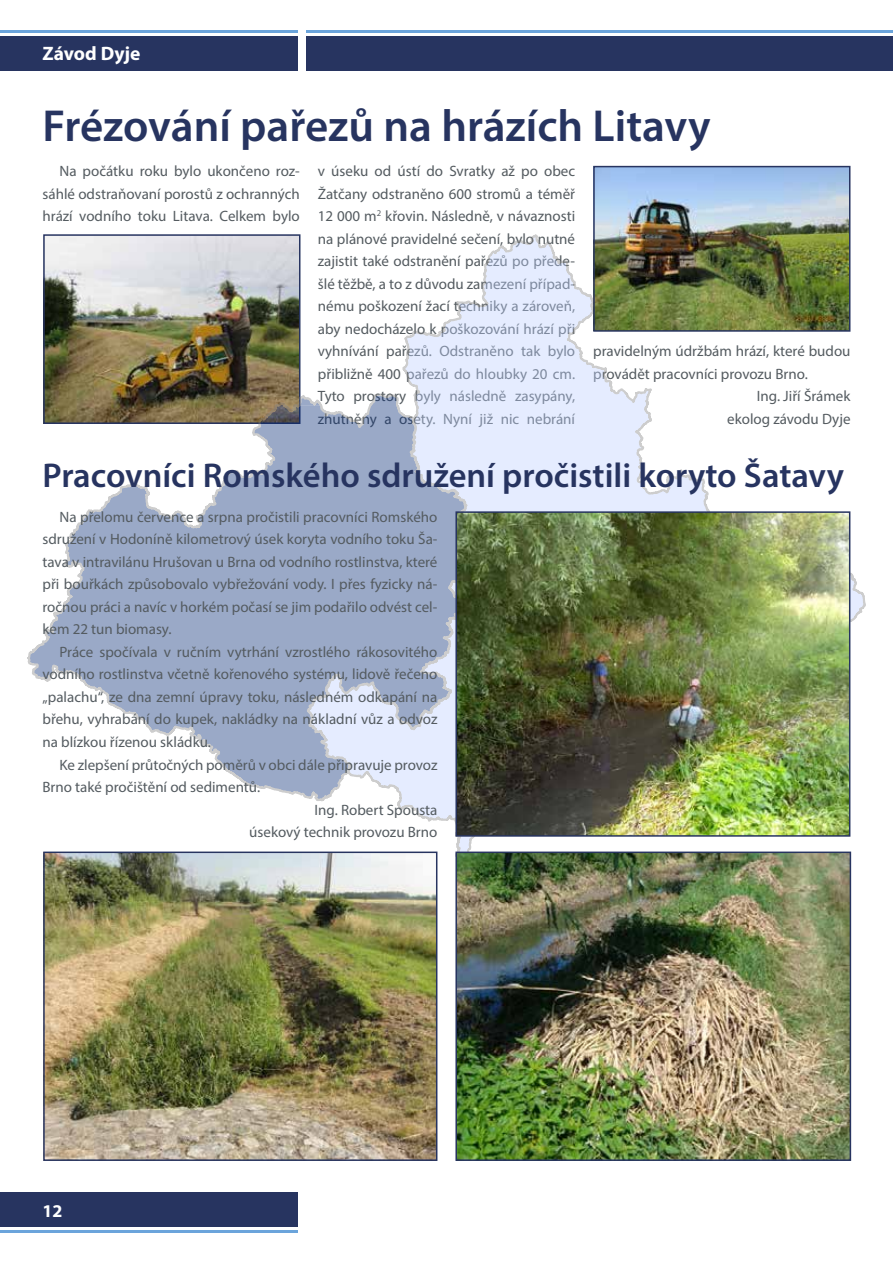
<style>
.page{position:relative;width:893px;height:1263px;background:#fff}
.page>*{position:absolute;margin:0;border:0;box-sizing:border-box;transform-origin:0 0}
.t1{font:600 45px "Myriad Pro";color:#273460}
.t2{font:600 34.5px "Myriad Pro";color:#273460}
.t3{font:700 19.5px "Myriad Pro";color:#fff}
.t4{font:700 18px "Myriad Pro";color:#fff}
.t5{font:15px/22.5px "Myriad Pro";color:#545b60;text-align:justify}
</style>
<div class="page">
<div style="left:0;top:36px;width:298px;height:34px;background:#273460"></div>
<hr style="left:0;top:30px;width:298px;height:3px;background:#6ba4db">
<div style="left:306px;top:36px;width:587px;height:34px;background:#273460"></div>
<hr style="left:306px;top:30px;width:587px;height:3px;background:#6ba4db">
<div style="left:0;top:1193px;width:298px;height:34px;background:#273460"></div>
<hr style="left:0;top:1230px;width:298px;height:3px;background:#6ba4db">
<img style="left:46px;top:237px;width:251px;height:150px">
<div style="left:43px;top:234px;width:257px;height:190px;border:2px solid #273460"></div>
<svg style="left:402px;top:233px;width:464px;height:451px"></svg>
<svg style="left:397px;top:803px;width:77px;height:57px"></svg>
<svg style="left:27px;top:387px;width:460px;height:416px"></svg>
<img style="left:596px;top:169px;width:251px;height:160px">
<div style="left:593px;top:166px;width:257px;height:166px;border:2px solid #273460"></div>
<img style="left:46px;top:854px;width:388px;height:304px">
<div style="left:43px;top:851px;width:394px;height:310px;border:2px solid #273460"></div>
<img style="left:458px;top:514px;width:389px;height:320px">
<div style="left:455px;top:511px;width:395px;height:326px;border:2px solid #273460"></div>
<img style="left:458px;top:854px;width:390px;height:304px">
<div style="left:455px;top:851px;width:396px;height:310px;border:2px solid #273460"></div>
<h3 class="t3" style="left:43px;top:41px;width:100px">Závod Dyje</h3>
<h1 class="t1" style="left:43px;top:97px;width:670px">Frézování pařezů na hrázích Litavy</h1>
<p class="t5" style="left:43px;top:159px;width:259px;text-indent:17px">Na počátku roku bylo ukončeno roz&shy;sáhlé odstraňovaní porostů z ochranných hrází vodního toku Litava. Celkem bylo</p>
<p class="t5" style="left:318px;top:159px;width:259px">v úseku od ústí do Svratky až po obec Žatčany odstraněno 600 stromů a téměř 12 000 m<sup>2</sup> křovin. Následně, v návaznosti na plánové pravidelné sečení, bylo nutné zajistit také odstranění pařezů po přede&shy;šlé těžbě, a to z důvodu zamezení případ&shy;nému poškození žací techniky a zároveň, aby nedocházelo k poškozování hrází při vyhnívání pařezů. Odstraněno tak bylo přibližně 400 pařezů do hloubky 20 cm.<br>Tyto prostory byly následně zasypány, zhutněny a osety. Nyní již nic nebrání</p>
<p class="t5" style="left:593px;top:339px;width:259px">pravidelným údržbám hrází, které budou</p>
<p class="t5" style="left:593px;top:362px;width:216px">provádět pracovníci provozu Brno.</p>
<p class="t5" style="left:757px;top:384px;width:95px">Ing. Jiří Šrámek</p>
<p class="t5" style="left:727px;top:407px;width:125px">ekolog závodu Dyje</p>
<h2 class="t2" style="left:42px;top:453px;width:803px">Pracovníci Romského sdružení pročistili koryto Šatavy</h2>
<p class="t5" style="left:42px;top:505px;width:396px;text-indent:17px">Na přelomu července a srpna pročistili pracovníci Romského sdružení v Hodoníně kilometrový úsek koryta vodního toku Ša&shy;tava v intravilánu Hrušovan u Brna od vodního rostlinstva, které při bouřkách způsobovalo vybřežování vody. I přes fyzicky ná&shy;ročnou práci a navíc v horkém počasí se jim podařilo odvést cel&shy;kem 22 tun biomasy.</p>
<p class="t5" style="left:42px;top:640px;width:396px;text-indent:17px">Práce spočívala v ručním vytrhání vzrostlého rákosovitého vodního rostlinstva včetně kořenového systému, lidově řečeno „palachu“, ze dna zemní úpravy toku, následném odkapání na břehu, vyhrabání do kupek, nakládky na nákladní vůz a odvoz na blízkou řízenou skládku.</p>
<p class="t5" style="left:59px;top:753px;width:379px">Ke zlepšení průtočných poměrů v obci dále připravuje provoz</p>
<p class="t5" style="left:42px;top:775px;width:219px">Brno také pročištění od sedimentů.</p>
<p class="t5" style="left:315px;top:798px;width:124px">Ing. Robert Spousta</p>
<p class="t5" style="left:249px;top:820px;width:190px">úsekový technik provozu Brno</p>
<p class="t4" style="left:43px;top:1199px;width:21px">12</p>
</div>
